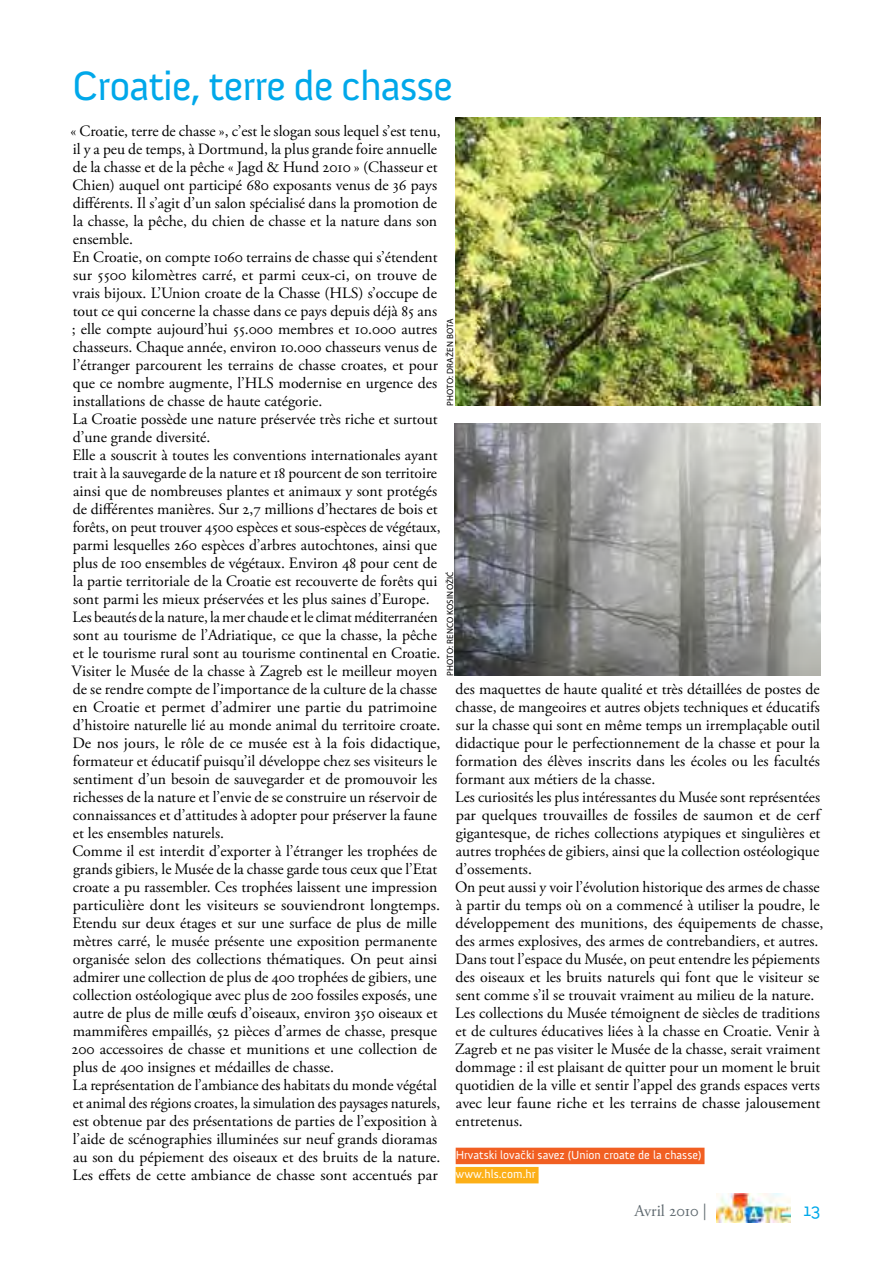
<style>
.page{position:relative;width:893px;height:1263px;background:#fff}
.page>*{position:absolute;margin:0;border:0;box-sizing:border-box;transform-origin:0 0}
.t1{font:42px "Anivers";letter-spacing:-.025em;color:#00a8ea}
.t2{font:18px "Anivers";color:#00a8ea}
.t3{font:16.5px "Adobe Garamond Pro";color:#606a70}
.t4{font:15.75px/18px "Adobe Garamond Pro";color:#000}
.t5{font:12px/19.2px "Anivers";color:#fff}
.t6{font:9px "Myriad Pro";letter-spacing:.02em;color:#000}
</style>
<div class="page">
<img style="left:716px;top:1193px;width:74px;height:30px">
<img style="left:455px;top:118px;width:365px;height:288px">
<div style="left:456px;top:1148px;width:248px;height:16px;background:#f15f22"></div>
<div style="left:456px;top:1167px;width:83px;height:16px;background:#fcaf17"></div>
<img style="left:454px;top:424px;width:366px;height:252px">
<h1 class="t1" style="left:72px;top:63px;width:382px">Croatie, terre de chasse</h1>
<p class="t4" style="left:71px;top:122px;width:372px">« Croatie, terre de chasse », c’est le slogan sous lequel s’est tenu, il y a peu de temps, à Dortmund, la plus grande foire annuelle de la chasse et de la pêche « Jagd &amp; Hund 2010 » (Chasseur et Chien) auquel ont participé 680 exposants venus de 36 pays différents. Il s’agit d’un salon spécialisé dans la promotion de la chasse, la pêche, du chien de chasse et la nature dans son ensemble.<br>En Croatie, on compte 1060 terrains de chasse qui s’étendent sur 5500 kilomètres carré, et parmi ceux-ci, on trouve de vrais bijoux. L’Union croate de la Chasse (HLS) s’occupe de tout ce qui concerne la chasse dans ce pays depuis déjà 85 ans ; elle compte aujourd’hui 55.000 membres et 10.000 autres chasseurs. Chaque année, environ 10.000 chasseurs venus de l’étranger parcourent les terrains de chasse croates, et pour que ce nombre augmente, l’HLS modernise en urgence des installations de chasse de haute catégorie.<br>La Croatie possède une nature préservée très riche et surtout d’une grande diversité.<br>Elle a souscrit à toutes les conventions internationales ayant trait à la sauvegarde de la nature et 18 pourcent de son territoire ainsi que de nombreuses plantes et animaux y sont protégés de différentes manières. Sur 2,7 millions d’hectares de bois et forêts, on peut trouver 4500 espèces et sous-espèces de végétaux, parmi lesquelles 260 espèces d’arbres autochtones, ainsi que plus de 100 ensembles de végétaux. Environ 48 pour cent de la partie territoriale de la Croatie est recouverte de forêts qui sont parmi les mieux préservées et les plus saines d’Europe.<br>Les beautés de la nature, la mer chaude et le climat méditerranéen sont au tourisme de l’Adriatique, ce que la chasse, la pêche et le tourisme rural sont au tourisme continental en Croatie.<br>Visiter le Musée de la chasse à Zagreb est le meilleur moyen de se rendre compte de l’importance de la culture de la chasse en Croatie et permet d’admirer une partie du patrimoine d’histoire naturelle lié au monde animal du territoire croate.<br>De nos jours, le rôle de ce musée est à la fois didactique, formateur et éducatif puisqu’il développe chez ses visiteurs le sentiment d’un besoin de sauvegarder et de promouvoir les richesses de la nature et l’envie de se construire un réservoir de connaissances et d’attitudes à adopter pour préserver la faune et les ensembles naturels.<br>Comme il est interdit d’exporter à l’étranger les trophées de grands gibiers, le Musée de la chasse garde tous ceux que l’Etat croate a pu rassembler. Ces trophées laissent une impression particulière dont les visiteurs se souviendront longtemps.<br>Etendu sur deux étages et sur une surface de plus de mille mètres carré, le musée présente une exposition permanente organisée selon des collections thématiques. On peut ainsi admirer une collection de plus de 400 trophées de gibiers, une collection ostéologique avec plus de 200 fossiles exposés, une autre de plus de mille œufs d’oiseaux, environ 350 oiseaux et mammifères empaillés, 52 pièces d’armes de chasse, presque 200 accessoires de chasse et munitions et une collection de plus de 400 insignes et médailles de chasse.<br>La représentation de l’ambiance des habitats du monde végétal et animal des régions croates, la simulation des paysages naturels, est obtenue par des présentations de parties de l’exposition à l’aide de scénographies illuminées sur neuf grands dioramas au son du pépiement des oiseaux et des bruits de la nature.<br>Les effets de cette ambiance de chasse sont accentués par</p>
<p class="t6" style="left:445px;top:406px;width:89px;rotate:-90deg">Photo: Dražen Bota</p>
<p class="t6" style="left:445px;top:676px;width:106px;rotate:-90deg">Photo: Renco Kosi nožić</p>
<p class="t4" style="left:455px;top:680px;width:370px">des maquettes de haute qualité et très détaillées de postes de chasse, de mangeoires et autres objets techniques et éducatifs sur la chasse qui sont en même temps un irremplaçable outil didactique pour le perfectionnement de la chasse et pour la formation des élèves inscrits dans les écoles ou les facultés formant aux métiers de la chasse.<br>Les curiosités les plus intéressantes du Musée sont représentées par quelques trouvailles de fossiles de saumon et de cerf gigantesque, de riches collections atypiques et singulières et autres trophées de gibiers, ainsi que la collection ostéologique d’ossements.<br>On peut aussi y voir l’évolution historique des armes de chasse à partir du temps où on a commencé à utiliser la poudre, le développement des munitions, des équipements de chasse, des armes explosives, des armes de contrebandiers, et autres.<br>Dans tout l’espace du Musée, on peut entendre les pépiements des oiseaux et les bruits naturels qui font que le visiteur se sent comme s’il se trouvait vraiment au milieu de la nature.<br>Les collections du Musée témoignent de siècles de traditions et de cultures éducatives liées à la chasse en Croatie. Venir à Zagreb et ne pas visiter le Musée de la chasse, serait vraiment dommage : il est plaisant de quitter pour un moment le bruit quotidien de la ville et sentir l’appel des grands espaces verts avec leur faune riche et les terrains de chasse jalousement entretenus.</p>
<p class="t5" style="left:456px;top:1145px;width:247px">Hrvatski lovački savez (Union croate de la chasse) www.hls.com.hr</p>
<p class="t3" style="left:634px;top:1201px;width:74px">Avril 2010 |</p>
<p class="t2" style="left:803px;top:1200px;width:19px">13</p>
</div>
